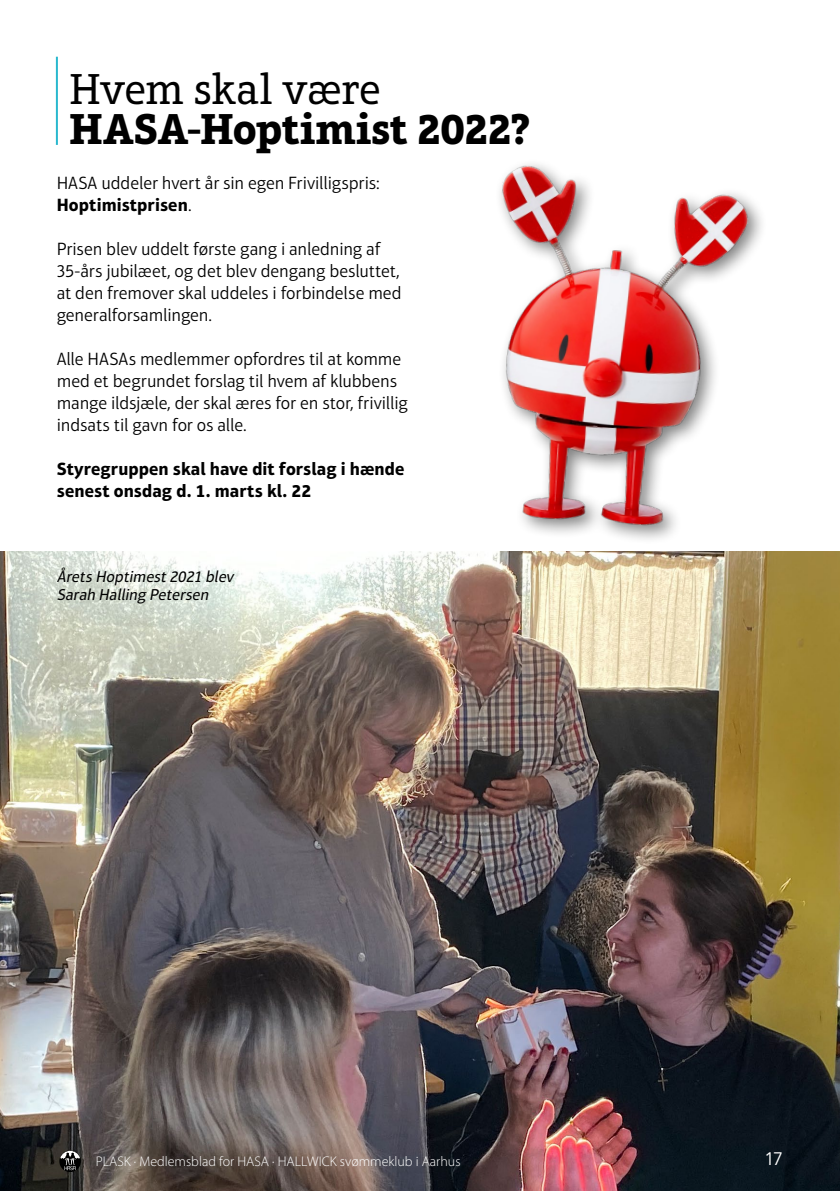
<style>
.page{position:relative;width:840px;height:1191px;background:#fff}
.page>*{position:absolute;margin:0;border:0;box-sizing:border-box;transform-origin:0 0}
.t1{font:700 44px "Aptifer Slab LTW01";letter-spacing:-.01em;color:#000}
.t2{font:44px "Aptifer Slab LTW01";letter-spacing:-.02em;color:#000}
.t3{font:300 18px/22px "Aptifer Sans LTW01";letter-spacing:-.01em;color:#000}
.t4{font:700 18px/22px "Aptifer Sans LTW01";letter-spacing:.005em;color:#000}
.t5{font:18px "Avenir LT Std";color:#fff}
.t6{font:italic 16px/18px "Aptifer Sans LTW01";color:#000}
.t7{font:300 14px "Myriad Pro";color:#fff}
.s1{font-weight:700}
</style>
<div class="page">
<hr style="left:56px;top:57px;width:2px;height:88px;background:#29b8ce">
<img style="left:0;top:551px;width:839px;height:640px">
<img style="left:500px;top:164px;width:251px;height:371px">
<svg style="left:59px;top:1150px;width:22px;height:22px"></svg>
<h1 class="t2" style="left:69px;top:64px;width:313px">Hvem skal være</h1>
<h1 class="t1" style="left:69px;top:102px;width:463px">HASA-Hoptimist 2022?</h1>
<p class="t3" style="left:57px;top:172px;width:324px">HASA uddeler hvert år sin egen Frivilligspris:<br><span class="s1">Hoptimistprisen</span>.</p>
<p class="t3" style="left:57px;top:238px;width:346px">Prisen blev uddelt første gang i anledning af 35-års jubilæet, og det blev dengang besluttet, at den fremover skal uddeles i forbindelse med generalforsamlingen.</p>
<p class="t3" style="left:57px;top:348px;width:352px">Alle HASAs medlemmer opfordres til at komme med et begrundet forslag til hvem af klubbens mange ildsjæle, der skal æres for en stor, frivillig indsats til gavn for os alle.</p>
<p class="t4" style="left:57px;top:457px;width:349px">Styregruppen skal have dit forslag i hænde senest onsdag d. 1. marts kl. 22</p>
<p class="t6" style="left:57px;top:567px;width:181px">Årets Hoptimest2021 blev<br>Sarah Halling Petersen</p>
<p class="t7" style="left:96px;top:1153px;width:366px">PLASK · Medlemsblad for HASA · HALLWICK svømmeklub i Aarhus</p>
<p class="t5" style="left:764px;top:1148px;width:20px">17</p>
</div>
